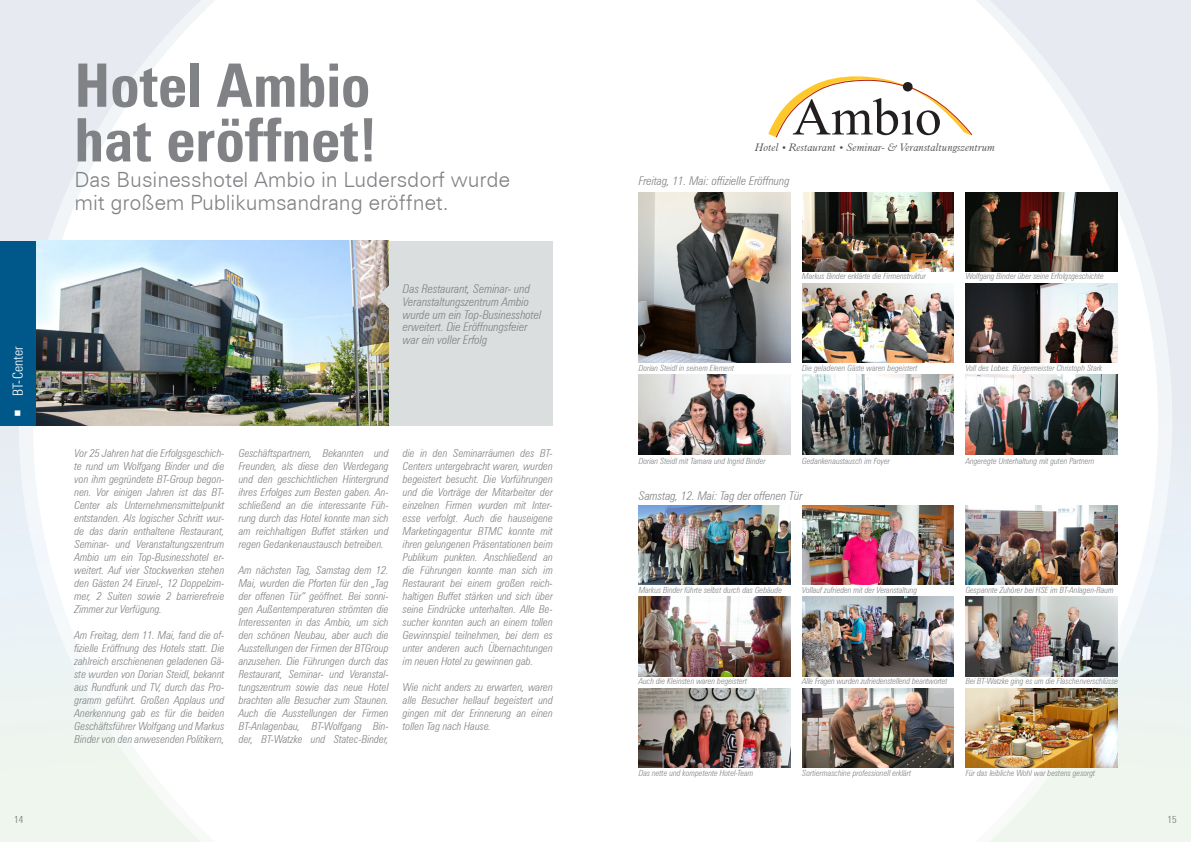
<style>
.page{position:relative;width:1191px;height:842px;background:#fff}
.page>*{position:absolute;margin:0;border:0;box-sizing:border-box;transform-origin:0 0}
.t1{font:700 60px/54.7px "Zurich BTG Condensed";color:#808285}
.t2{font:21px/22.7px "Zurich BTG Light";letter-spacing:-.005em;color:#808285}
.t3{font:14px "Zurich BTGLC";color:#fff}
.t4{font:italic 12px/13px "Zurich BTGLC";color:#808285}
.t5{font:italic 11px/13px "Zurich BTGLC";color:#808285;text-align:justify}
.t6{font:italic 300 10.6px "Aldine 721 BT";color:#4f5253}
.t7{font:10px "Zurich BTGLC";color:#57585a}
.t8{font:italic 8.5px "Zurich BTGLC";color:#808285}
.s1{font-family:"Zurich BTGLC";font-weight:400;font-style:normal;font-size:9.1px}
</style>
<div class="page">
<svg style="left:0;top:0;width:211px;height:842px"></svg>
<svg style="left:979px;top:0;width:212px;height:842px"></svg>
<div style="left:0;top:241px;width:553px;height:184px;background:#dadede"></div>
<img style="left:35px;top:241px;width:354px;height:184px">
<div style="left:0;top:241px;width:35px;height:184px;background:#005789"></div>
<svg style="left:377px;top:286px;width:12px;height:22px"></svg>
<svg style="left:768px;top:76px;width:204px;height:62px"></svg>
<img style="left:639px;top:192px;width:151px;height:171px">
<img style="left:965px;top:375px;width:152px;height:79px">
<img style="left:965px;top:192px;width:152px;height:79px">
<img style="left:639px;top:375px;width:151px;height:79px">
<img style="left:965px;top:283px;width:152px;height:80px">
<img style="left:802px;top:283px;width:151px;height:80px">
<img style="left:802px;top:375px;width:151px;height:79px">
<img style="left:802px;top:192px;width:151px;height:79px">
<img style="left:639px;top:505px;width:151px;height:80px">
<img style="left:802px;top:505px;width:151px;height:80px">
<img style="left:965px;top:505px;width:152px;height:80px">
<img style="left:639px;top:597px;width:151px;height:79px">
<img style="left:802px;top:597px;width:151px;height:79px">
<img style="left:965px;top:597px;width:152px;height:79px">
<img style="left:639px;top:688px;width:151px;height:79px">
<img style="left:802px;top:688px;width:151px;height:79px">
<img style="left:965px;top:688px;width:152px;height:79px">
<p class="t3" style="left:9px;top:417px;width:73px;rotate:-90deg">○ BT-Center</p>
<h1 class="t1" style="left:75px;top:57px;width:305px">Hotel Ambio hat eröffnet!</h1>
<h2 class="t2" style="left:75px;top:168px;width:437px">Das Businesshotel Ambio in Ludersdorf wurde mit großem Publikumsandrang eröffnet.</h2>
<p class="t4" style="left:403px;top:282px;width:140px">Das Restaurant, Seminar- und<br>Veranstaltungszentrum Ambio wurde um ein Top-Businesshotel erweitert. Die Eröffnungsfeier war ein voller Erfolg</p>
<p class="t5" style="left:75px;top:447px;width:151px">Vor 25 Jahren hat die Erfolgsgeschich&shy;te rund um Wolfgang Binder und die von ihm gegründete BT-Group begon&shy;nen. Vor einigen Jahren ist das BT-Center als Unternehmensmittelpunkt entstanden. Als logischer Schritt wur&shy;de das darin enthaltene Restaurant, Seminar- und Veranstaltungszentrum Ambio um ein Top-Businesshotel er&shy;weitert. Auf vier Stockwerken stehen den Gästen 24 Einzel-, 12 Doppelzim&shy;mer, 2 Suiten sowie 2 barrierefreie Zimmer zur Verfügung.</p>
<p class="t5" style="left:75px;top:629px;width:151px">Am Freitag, dem 11. Mai, fand die of&shy;fizielle Eröffnung des Hotels statt. Die zahlreich erschienenen geladenen Gä&shy;ste wurden von Dorian Steidl, bekannt aus Rundfunk und TV, durch das Pro&shy;gramm geführt. Großen Applaus und Anerkennung gab es für die beiden Geschäftsführer Wolfgang und Markus Binder von den anwesenden Politikern,</p>
<p class="t5" style="left:239px;top:447px;width:151px">Geschäftspartnern, Bekannten und Freunden, als diese den Werdegang und den geschichtlichen Hintergrund ihres Erfolges zum Besten gaben. An&shy;schließend an die interessante Füh&shy;rung durch das Hotel konnte man sich am reichhaltigen Buffet stärken und regen Gedankenaustausch betreiben.</p>
<p class="t5" style="left:239px;top:564px;width:151px">Am nächsten Tag, Samstag dem 12.<br>Mai, wurden die Pforten für den „Tag der offenen Tür“ geöffnet. Bei sonni&shy;gen Außentemperaturen strömten die Interessenten in das Ambio, um sich den schönen Neubau, aber auch die Ausstellungen der Firmen der BTGroup anzusehen. Die Führungen durch das Restaurant, Seminar- und Veranstal&shy;tungszentrum sowie das neue Hotel brachten alle Besucher zum Staunen.<br>Auch die Ausstellungen der Firmen BT-Anlagenbau, BT-Wolfgang Bin&shy;der, BT-Watzke und Statec-Binder,</p>
<p class="t5" style="left:403px;top:447px;width:151px">die in den Seminarräumen des BT-Centers untergebracht waren, wurden begeistert besucht. Die Vorführungen und die Vorträge der Mitarbeiter der einzelnen Firmen wurden mit Inter&shy;esse verfolgt. Auch die hauseigene Marketingagentur BTMC konnte mit ihren gelungenen Präsentationen beim Publikum punkten. Anschließend an die Führungen konnte man sich im Restaurant bei einem großen reich&shy;haltigen Buffet stärken und sich über seine Eindrücke unterhalten. Alle Be&shy;sucher konnten auch an einem tollen Gewinnspiel teilnehmen, bei dem es unter anderen auch Übernachtungen im neuen Hotel zu gewinnen gab.</p>
<p class="t5" style="left:403px;top:681px;width:151px">Wie nicht anders zu erwarten, waren alle Besucher hellauf begeistert und gingen mit der Erinnerung an einen tollen Tag nach Hause.</p>
<p class="t6" style="left:755px;top:141px;width:241px">Hotel <span class="s1">•</span> Restaurant <span class="s1">•</span> Seminar- &amp; Veranstaltungszentrum</p>
<p class="t4" style="left:639px;top:174px;width:152px">Freitag, 11. Mai: offizielle Eröffnung</p>
<p class="t8" style="left:802px;top:271px;width:125px">Markus Binder erklärte die Firmenstruktur</p>
<p class="t8" style="left:965px;top:271px;width:140px">Wolfgang Binder über seine Erfolgsgeschichte</p>
<p class="t8" style="left:639px;top:363px;width:97px">Dorian Steidl in seinem Element</p>
<p class="t8" style="left:802px;top:363px;width:117px">Die geladenen Gäste waren begeistert</p>
<p class="t8" style="left:965px;top:363px;width:138px">Voll des Lobes. Bürgermeister Christoph Stark</p>
<p class="t8" style="left:639px;top:456px;width:128px">Dorian Steidl mit Tamara und Ingrid Binder</p>
<p class="t8" style="left:802px;top:456px;width:89px">Gedankenaustausch im Foyer</p>
<p class="t8" style="left:965px;top:456px;width:130px">Angeregte Unterhaltung mit guten Partnern</p>
<p class="t4" style="left:639px;top:489px;width:165px">Samstag, 12. Mai: Tag der offenen Tür</p>
<p class="t8" style="left:639px;top:585px;width:145px">Markus Binder führte selbst durch das Gebäude</p>
<p class="t8" style="left:802px;top:585px;width:117px">Vollauf zufrieden mit der Veranstaltung</p>
<p class="t8" style="left:965px;top:585px;width:149px">Gespannte Zuhörer bei HSE im BT-Anlagen-Raum</p>
<p class="t8" style="left:639px;top:676px;width:110px">Auch die Kleinsten waren begeistert</p>
<p class="t8" style="left:802px;top:676px;width:147px">Alle Fragen wurden zufriedenstellend beantwortet</p>
<p class="t8" style="left:965px;top:676px;width:154px">Bei BT-Watzke ging es um die Flaschenverschlüsse</p>
<p class="t8" style="left:639px;top:768px;width:116px">Das nette und kompetente Hotel-Team</p>
<p class="t8" style="left:802px;top:768px;width:111px">Sortiermaschine professionell erklärt</p>
<p class="t8" style="left:965px;top:768px;width:131px">Für das leibliche Wohl war bestens gesorgt</p>
<p class="t7" style="left:14px;top:814px;width:11px">14</p>
<p class="t7" style="left:1167px;top:814px;width:11px">15</p>
</div>
